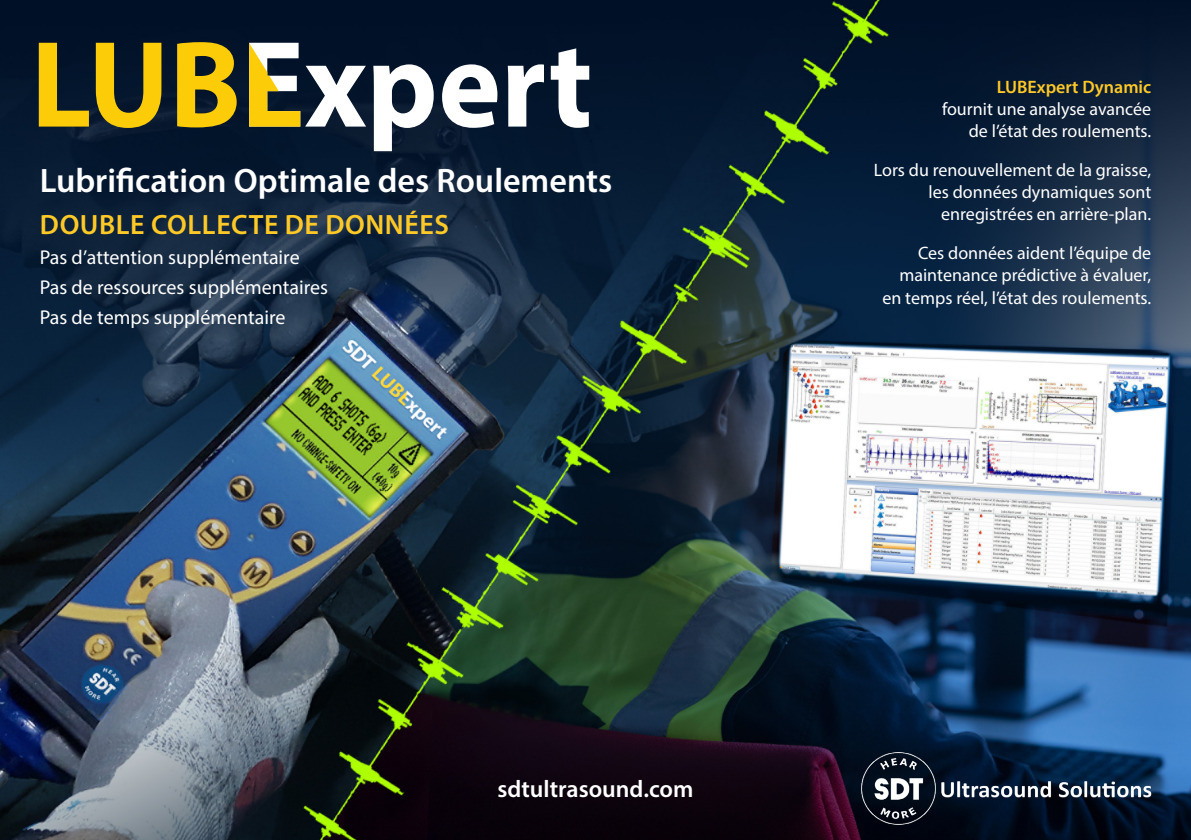
<style>
.page{position:relative;width:1191px;height:840px;background:#fff}
.page>*{position:absolute;margin:0;border:0;box-sizing:border-box;transform-origin:0 0}
.t1{font:700 124.2px "Myriad Pro";color:#fff;scale:.96 1}
.t2{font:600 34px "Myriad Pro";color:#fff}
.t3{font:600 28px "Myriad Pro";letter-spacing:.02em;color:#fec927}
.t4{font:600 24px "Myriad Pro";color:#fff}
.t5{font:20px "Myriad Pro";color:#fff}
.t6{font:18px/22px "Myriad Pro";color:#fff;text-align:right}
.s1{color:#fdcc09}
.s2{font-weight:600;color:#fec927}
</style>
<div class="page">
<img style="left:0;top:0;width:1191px;height:839px">
<svg style="left:249px;top:43px;width:51px;height:83px;background:#6f631b"></svg>
<img style="left:859px;top:750px;width:294px;height:75px">
<p class="t1" style="left:31px;top:4px;width:586px"><span class="s1">LUB</span>Expert</p>
<p class="t2" style="left:40px;top:158px;width:574px">Lubrification Optimale des Roulements</p>
<p class="t3" style="left:40px;top:207px;width:410px">DOUBLE COLLECTE DE DONNÉES</p>
<p class="t5" style="left:40px;top:245px;width:261px">Pas d’attention supplémentaire</p>
<p class="t5" style="left:40px;top:275px;width:290px">Pas de ressources supplémentaires</p>
<p class="t5" style="left:40px;top:305px;width:247px">Pas de temps supplémentaire</p>
<p class="t4" style="left:497px;top:772px;width:197px">sdtultrasound.com</p>
<p class="t6" style="left:942px;top:76px;width:211px"><span class="s2">LUBExpert Dynamic </span>fournit une analyse avancée de l’état des roulements.</p>
<p class="t6" style="left:874px;top:159px;width:279px">Lors du renouvellement de la graisse, les données dynamiques sont enregistrées en arrière-plan.</p>
<p class="t6" style="left:882px;top:242px;width:270px">Ces données aident l’équipe de maintenance prédictive à évaluer, en temps réel, l’état des roulements.</p>
</div>
